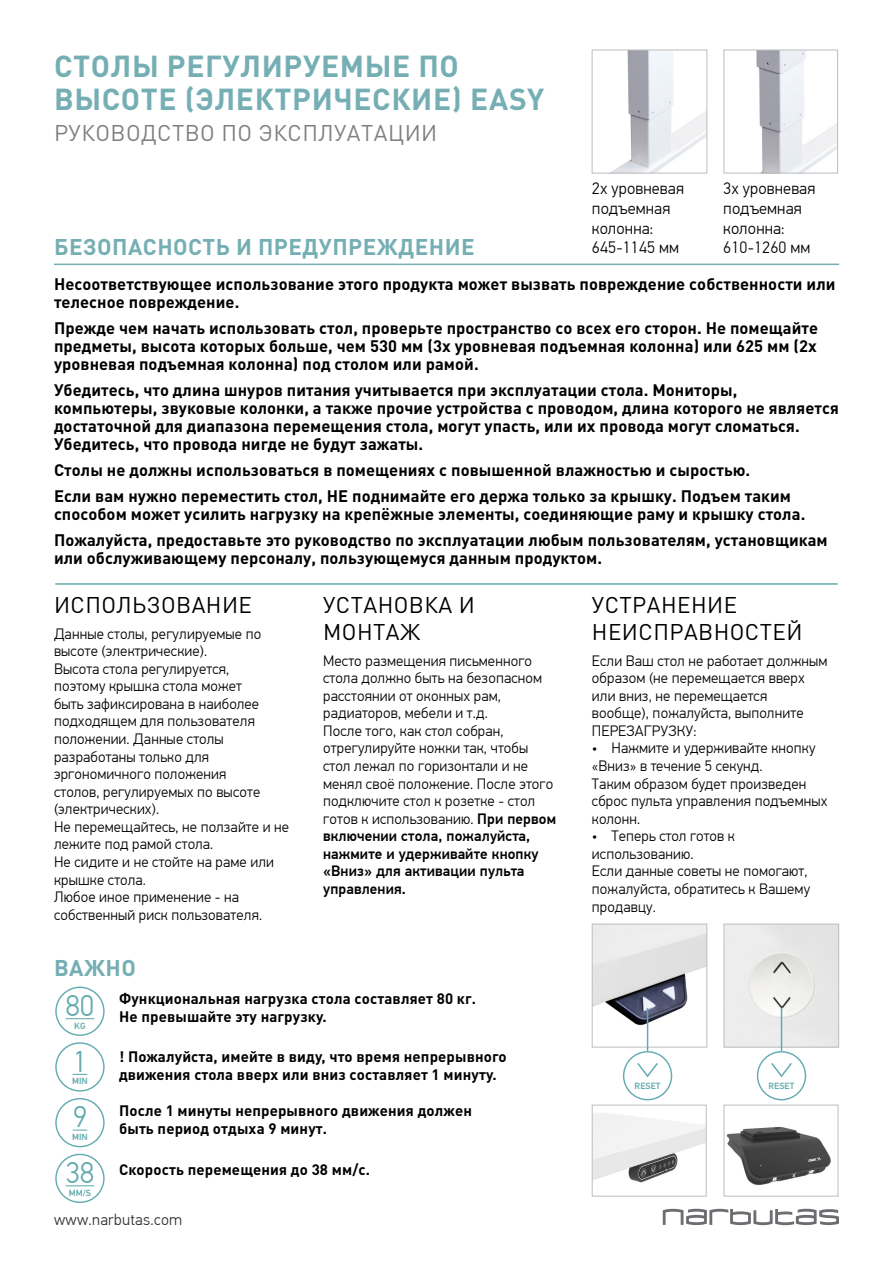
<style>
.page{position:relative;width:893px;height:1263px;background:#fff}
.page>*{position:absolute;margin:0;border:0;box-sizing:border-box;transform-origin:0 0}
.t1{font:700 30px/33px "DIN Pro";letter-spacing:.02em;color:#75afb4}
.t2{font:300 30px "Din Tekst Pro";color:#63abaf}
.t3{font:22.5px/27px "DIN Pro";letter-spacing:.02em;color:#000}
.t4{font:700 22.5px "DIN Pro";letter-spacing:.02em;color:#75afb4}
.t5{font:22.5px "DIN Pro";letter-spacing:.02em;color:#808080}
.t6{font:700 16.5px/17.9px "DIN Pro";letter-spacing:.005em;color:#000}
.t7{font:300 16.5px/19.8px "Din Tekst Pro";letter-spacing:.01em;color:#000}
.t8{font:300 15.75px "Din Tekst Pro";letter-spacing:.02em;color:#312f30}
.t9{font:300 15px/17.5px "Din Tekst Pro";letter-spacing:.01em;color:#000}
.t10{font:700 15px/17.5px "DIN Pro";letter-spacing:.01em;color:#000}
.t11{font:500 9px "Din Tekst Pro";letter-spacing:.01em;color:#63abaf}
.s1{font-weight:500}
</style>
<div class="page">
<hr style="left:55px;top:583px;width:783px;height:2px;background:#63abaf">
<hr style="left:54px;top:264px;width:785px;height:1px;background:#75afb4">
<img style="left:613px;top:52px;width:92px;height:119px">
<div style="left:592px;top:50px;width:115px;height:123px;border:1px solid #bcbdc0"></div>
<img style="left:756px;top:52px;width:80px;height:119px">
<div style="left:724px;top:50px;width:114px;height:123px;border:1px solid #bcbdc0"></div>
<img style="left:594px;top:926px;width:111px;height:119px">
<div style="left:592px;top:924px;width:115px;height:123px;border:1px solid #bcbdc0"></div>
<img style="left:726px;top:926px;width:111px;height:119px">
<div style="left:724px;top:924px;width:115px;height:123px;border:1px solid #bcbdc0"></div>
<img style="left:723px;top:1113px;width:110px;height:84px">
<img style="left:594px;top:1114px;width:110px;height:83px">
<div style="left:592px;top:1105px;width:114px;height:91px;border:1px solid #bcbdc0"></div>
<div style="left:724px;top:1105px;width:114px;height:91px;border:1px solid #bcbdc0"></div>
<svg style="left:73px;top:1129px;width:14px;height:1px"></svg>
<div style="left:55px;top:1098px;width:50px;height:49px;border:1px solid #63abaf;border-radius:50%"></div>
<svg style="left:73px;top:1074px;width:14px;height:1px"></svg>
<div style="left:55px;top:1042px;width:50px;height:49px;border:1px solid #63abaf;border-radius:50%"></div>
<svg style="left:66px;top:1018px;width:28px;height:1px"></svg>
<div style="left:55px;top:986px;width:50px;height:50px;border:1px solid #63abaf;border-radius:50%"></div>
<svg style="left:66px;top:1185px;width:28px;height:1px"></svg>
<div style="left:55px;top:1154px;width:50px;height:49px;border:1px solid #63abaf;border-radius:50%"></div>
<hr style="left:781px;top:1008px;width:1px;height:43px;background:#63abaf">
<div style="left:757px;top:1051px;width:49px;height:49px;border:1px solid #63abaf;border-radius:50%"></div>
<svg style="left:771px;top:1063px;width:21px;height:15px"></svg>
<hr style="left:647px;top:1008px;width:1px;height:43px;background:#63abaf">
<div style="left:623px;top:1051px;width:49px;height:49px;border:1px solid #63abaf;border-radius:50%"></div>
<svg style="left:637px;top:1063px;width:21px;height:15px"></svg>
<svg style="left:663px;top:1209px;width:176px;height:16px"></svg>
<h1 class="t1" style="left:54px;top:48px;width:492px">СТОЛЫ РЕГУЛИРУЕМЫЕ ПО<br>ВЫСОТЕ (ЭЛЕКТРИЧЕСКИЕ) EASY</h1>
<h2 class="t5" style="left:54px;top:118px;width:385px">РУКОВОДСТВО ПО ЭКСПЛУАТАЦИИ</h2>
<p class="t7" style="left:592px;top:179px;width:94px">2х уровневая подъемная колонна:<br>645-1145 мм</p>
<p class="t7" style="left:723px;top:179px;width:94px">3х уровневая подъемная колонна:<br>610-1260 мм</p>
<h2 class="t4" style="left:54px;top:232px;width:422px">БЕЗОПАСНОСТЬ И ПРЕДУПРЕЖДЕНИЕ</h2>
<p class="t6" style="left:54px;top:275px;width:783px">Несоответствующее использование этого продукта может вызвать повреждение собственности или телесное повреждение.</p>
<p class="t6" style="left:54px;top:319px;width:766px;text-align:justify">Прежде чем начать использовать стол, проверьте пространство со всех его сторон. Не помещайте предметы, высота которых больше, чем 530 мм (3х уровневая подъемная колонна) или 625 мм (2х уровневая подъемная колонна) под столом или рамой.</p>
<p class="t6" style="left:54px;top:381px;width:786px">Убедитесь, что длина шнуров питания учитывается при эксплуатации стола. Мониторы, компьютеры, звуковые колонки, а также прочие устройства с проводом, длина которого не является достаточной для диапазона перемещения стола, могут упасть, или их провода могут сломаться.<br>Убедитесь, что провода нигде не будут зажаты.</p>
<p class="t6" style="left:54px;top:456px;width:739px;line-height:26.2px">Столы не должны использоваться в помещениях с повышенной влажностью и сыростью.<br>Если вам нужно переместить стол, НЕ поднимайте его держа только за крышку. Подъем таким</p>
<p class="t6" style="left:54px;top:500px;width:775px;line-height:26.2px">способом может усилить нагрузку на крепёжные элементы, соединяющие раму и крышку стола.<br>Пожалуйста, предоставьте это руководство по эксплуатации любым пользователям, установщикам</p>
<p class="t6" style="left:54px;top:548px;width:549px">или обслуживающему персоналу, пользующемуся данным продуктом.</p>
<h2 class="t3" style="left:54px;top:590px;width:200px">ИСПОЛЬЗОВАНИЕ</h2>
<p class="t9" style="left:54px;top:625px;width:237px">Данные столы, регулируемые по высоте (электрические).<br>Высота стола регулируется,<br>поэтому крышка стола может<br>быть зафиксирована в наиболее подходящем для пользователя положении. Данные столы разработаны только для эргономичного положения<br>столов, регулируемых по высоте (электрических).<br>Не перемещайтесь, не ползайте и не лежите под рамой стола.<br>Не сидите и не стойте на раме или крышке стола.<br>Любое иное применение - на собственный риск пользователя.</p>
<h2 class="t3" style="left:323px;top:590px;width:153px">УСТАНОВКА И<br>МОНТАЖ</h2>
<p class="t9" style="left:323px;top:652px;width:234px">Место размещения письменного стола должно быть на безопасном расстоянии от оконных рам, радиаторов, мебели и т.д.<br>После того, как стол собран, отрегулируйте ножки так, чтобы стол лежал по горизонтали и не менял своё положение. После этого подключите стол к розетке - стол готов к использованию. <span class="s1">При первом включении стола, пожалуйста, нажмите и удерживайте кнопку «Вниз» для активации пульта управления.</span></p>
<h2 class="t3" style="left:592px;top:590px;width:212px">УСТРАНЕНИЕ<br>НЕИСПРАВНОСТЕЙ</h2>
<p class="t9" style="left:592px;top:652px;width:237px">Если Ваш стол не работает должным образом (не перемещается вверх или вниз, не перемещается вообще), пожалуйста, выполните<br>ПЕРЕЗАГРУЗКУ:</p>
<p class="t9" style="left:592px;top:740px;width:237px">• Нажмите и удерживайте кнопку «Вниз» в течение 5 секунд.<br>Таким образом будет произведен сброс пульта управления подъемных колонн.</p>
<p class="t9" style="left:592px;top:827px;width:220px">• Теперь стол готов к использованию.<br>Если данные советы не помогают, пожалуйста, обратитесь к Вашему продавцу.</p>
<h2 class="t4" style="left:54px;top:953px;width:83px">ВАЖНО</h2>
<p class="t10" style="left:119px;top:989px;width:358px">Функциональная нагрузка стола составляет 80 кг.<br>Не превышайте эту нагрузку.</p>
<p class="t10" style="left:119px;top:1047px;width:389px">! Пожалуйста, имейте в виду, что время непрерывного движения стола вверх или вниз составляет 1 минуту.</p>
<p class="t10" style="left:119px;top:1101px;width:354px">После 1 минуты непрерывного движения должен быть период отдыха 9 минут.</p>
<p class="t10" style="left:119px;top:1160px;width:253px">Скорость перемещения до 38 мм/с.</p>
<h1 class="t2" style="left:66px;top:988px;width:30px">80</h1>
<p class="t11" style="left:74px;top:1020px;width:13px">KG</p>
<h1 class="t2" style="left:73px;top:1044px;width:16px">1</h1>
<p class="t11" style="left:72px;top:1076px;width:17px">MIN</p>
<h1 class="t2" style="left:73px;top:1100px;width:16px">9</h1>
<p class="t11" style="left:72px;top:1131px;width:17px">MIN</p>
<h1 class="t2" style="left:66px;top:1155px;width:30px">38</h1>
<p class="t11" style="left:69px;top:1187px;width:24px">MM/S</p>
<p class="t8" style="left:54px;top:1211px;width:130px">www.narbutas.com</p>
<p class="t11" style="left:635px;top:1081px;width:27px">RESET</p>
<p class="t11" style="left:769px;top:1081px;width:27px">RESET</p>
</div>
